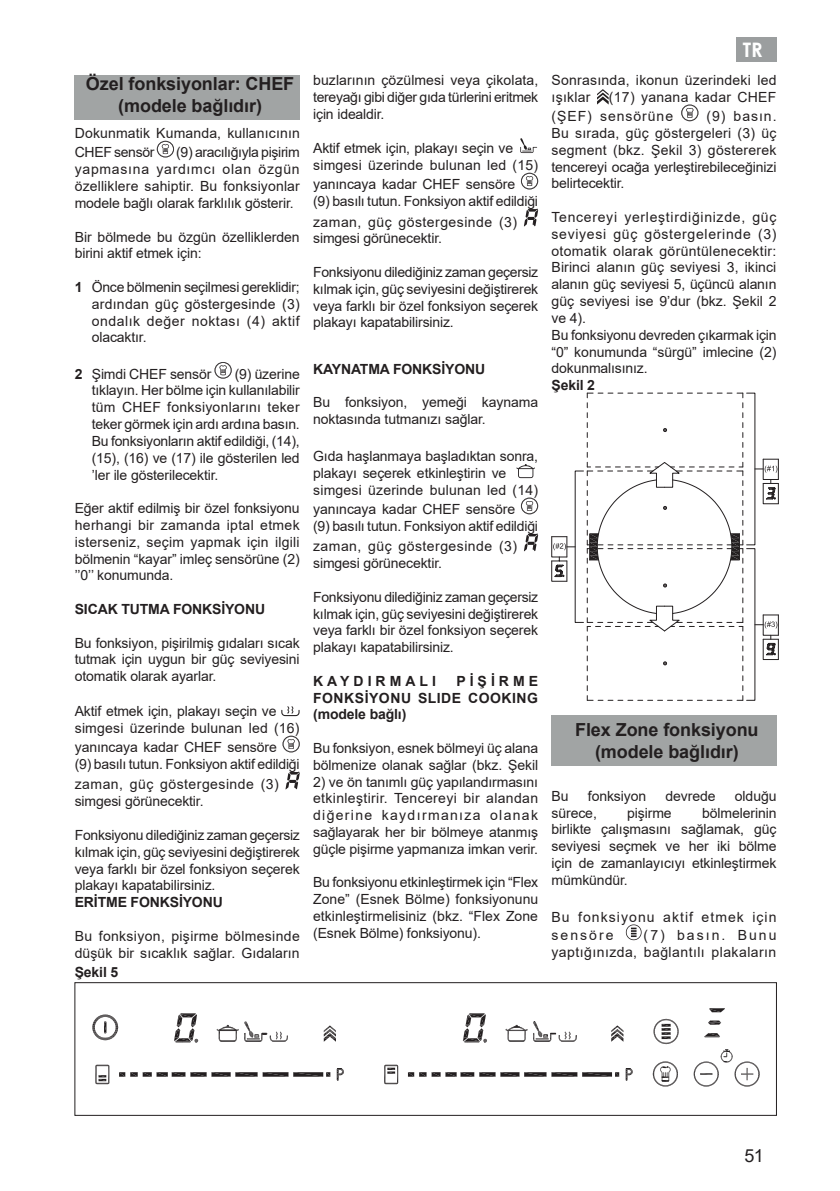
<style>
.page{position:relative;width:840px;height:1191px;background:#fff}
.page>*{position:absolute;margin:0;border:0;box-sizing:border-box;transform-origin:0 0}
.t1{font:700 20px "Century Gothic";color:#fff}
.t2{font:700 18px/22px "Arial";letter-spacing:-.005em;color:#231f20;text-align:center}
.t3{font:18px "Arial";color:#231f20}
.t4{font:14px/16.8px "Arial";letter-spacing:-.005em;color:#231f20;text-align:justify}
.t5{font:14px/16.8px "Arial";letter-spacing:.035em;color:#231f20}
.t6{font:700 14px/16.8px "Arial";letter-spacing:-.01em;color:#231f20;text-align:justify}
.t7{font:14px/16.8px "Arial";letter-spacing:.02em;color:#231f20}
.t8{font:14px/16.8px "Arial";letter-spacing:.03em;color:#231f20;text-align:right}
.t9{font:14px/18.6px "Arial";letter-spacing:.075em;color:#231f20}
.t10{font:700 14px "Arial";letter-spacing:.285em;color:#231f20}
.s1{font-weight:700}
</style>
<div class="page">
<div style="left:735px;top:37px;width:41px;height:24px;background:#9b9e9f"></div>
<div style="left:75px;top:75px;width:224px;height:44px;background:#a1a4a4"></div>
<svg style="left:157px;top:141px;width:17px;height:16px"></svg>
<svg style="left:214px;top:362px;width:18px;height:17px"></svg>
<svg style="left:281px;top:706px;width:18px;height:10px"></svg>
<svg style="left:282px;top:735px;width:17px;height:17px"></svg>
<svg style="left:285px;top:771px;width:15px;height:18px"></svg>
<svg style="left:520px;top:138px;width:17px;height:15px"></svg>
<svg style="left:520px;top:173px;width:18px;height:16px"></svg>
<svg style="left:524px;top:209px;width:14px;height:17px"></svg>
<svg style="left:516px;top:464px;width:18px;height:14px"></svg>
<svg style="left:520px;top:497px;width:18px;height:17px"></svg>
<svg style="left:524px;top:533px;width:14px;height:18px"></svg>
<div style="left:551px;top:715px;width:225px;height:50px;background:#a1a4a4"></div>
<svg style="left:597px;top:89px;width:11px;height:15px"></svg>
<svg style="left:681px;top:104px;width:17px;height:17px"></svg>
<svg style="left:551px;top:393px;width:227px;height:308px"></svg>
<svg style="left:625px;top:924px;width:16px;height:16px"></svg>
<div style="left:75px;top:982px;width:701px;height:133px;border:1px solid #231f20"></div>
<svg style="left:92px;top:1014px;width:26px;height:27px"></svg>
<svg style="left:119px;top:1068px;width:225px;height:13px"></svg>
<svg style="left:408px;top:1068px;width:224px;height:13px"></svg>
<svg style="left:693px;top:1049px;width:66px;height:38px"></svg>
<svg style="left:652px;top:1061px;width:25px;height:25px"></svg>
<svg style="left:505px;top:1021px;width:71px;height:21px"></svg>
<svg style="left:704px;top:1008px;width:20px;height:29px"></svg>
<svg style="left:95px;top:1064px;width:14px;height:20px"></svg>
<svg style="left:174px;top:1013px;width:312px;height:29px"></svg>
<svg style="left:611px;top:1025px;width:12px;height:16px"></svg>
<svg style="left:653px;top:1018px;width:25px;height:26px"></svg>
<svg style="left:384px;top:1064px;width:14px;height:20px"></svg>
<p class="t2" style="left:86px;top:73px;width:210px">Özel fonksiyonlar: CHEF (modele bağlıdır)</p>
<p class="t4" style="left:75px;top:123px;width:226px;line-height:19.4px">Dokunmatik Kumanda, kullanıcının<br>CHEF sensör</p>
<p class="t4" style="left:75px;top:144px;width:226px;text-indent:101px">(9) aracılığıyla pişirim yapmasına yardımcı olan özgün özelliklere sahiptir. Bu fonksiyonlar modele bağlı olarak farklılık gösterir.</p>
<p class="t4" style="left:75px;top:228px;width:226px">Bir bölmede bu özgün özelliklerden birini aktif etmek için:</p>
<p class="t4" style="left:92px;top:278px;width:209px;text-indent:-17px"><span class="s1">1</span> Önce bölmenin seçilmesi gereklidir; ardından güç göstergesinde (3) ondalık değer noktası (4) aktif olacaktır.</p>
<p class="t4" style="left:75px;top:365px;width:138px"><span class="s1">2</span> Şimdi CHEF sensör</p>
<p class="t4" style="left:92px;top:365px;width:209px;text-indent:143px">(9) üzerine tıklayın. Her bölme için kullanılabilir tüm CHEF fonksiyonlarını teker teker görmek için ardı ardına basın.<br>Bu fonksiyonların aktif edildiği, (14), (15), (16) ve (17) ile gösterilen led ’ler ile gösterilecektir.</p>
<p class="t4" style="left:75px;top:500px;width:226px">Eğer aktif edilmiş bir özel fonksiyonu herhangi bir zamanda iptal etmek isterseniz, seçim yapmak için ilgili bölmenin “kayar” imleç sensörüne (2) ’’0’’ konumunda.</p>
<p class="t6" style="left:75px;top:601px;width:192px">SICAK TUTMA FONKSİYONU</p>
<p class="t4" style="left:75px;top:634px;width:226px">Bu fonksiyon, pişirilmiş gıdaları sıcak tutmak için uygun bir güç seviyesini otomatik olarak ayarlar.</p>
<p class="t4" style="left:75px;top:702px;width:226px">Aktif etmek için, plakayı seçin ve simgesi üzerinde bulunan led (16)</p>
<p class="t4" style="left:75px;top:739px;width:226px">yanıncaya kadar CHEF sensöre<br>(9) basılı tutun. Fonksiyon aktif edildiği</p>
<p class="t5" style="left:75px;top:776px;width:205px">zaman, güç göstergesinde (3) simgesi görünecektir.</p>
<p class="t4" style="left:75px;top:826px;width:226px">Fonksiyonu dilediğiniz zaman geçersiz kılmak için, güç seviyesini değiştirerek veya farklı bir özel fonksiyon seçerek plakayı kapatabilirsiniz.</p>
<p class="t6" style="left:75px;top:894px;width:149px">ERİTME FONKSİYONU</p>
<p class="t4" style="left:75px;top:927px;width:226px">Bu fonksiyon, pişirme bölmesinde düşük bir sıcaklık sağlar. Gıdaların</p>
<p class="t6" style="left:75px;top:964px;width:45px">Şekil 5</p>
<p class="t4" style="left:313px;top:71px;width:226px">buzlarının çözülmesi veya çikolata, tereyağı gibi diğer gıda türlerini eritmek için idealdir.</p>
<p class="t4" style="left:313px;top:140px;width:226px">Aktif etmek için, plakayı seçin ve simgesi üzerinde bulunan led (15)</p>
<p class="t4" style="left:313px;top:176px;width:226px">yanıncaya kadar CHEF sensöre<br>(9) basılı tutun. Fonksiyon aktif edildiği</p>
<p class="t5" style="left:313px;top:213px;width:205px">zaman, güç göstergesinde (3) simgesi görünecektir.</p>
<p class="t4" style="left:313px;top:263px;width:226px">Fonksiyonu dilediğiniz zaman geçersiz kılmak için, güç seviyesini değiştirerek veya farklı bir özel fonksiyon seçerek plakayı kapatabilirsiniz.</p>
<p class="t6" style="left:313px;top:361px;width:173px">KAYNATMA FONKSİYONU</p>
<p class="t4" style="left:313px;top:394px;width:226px">Bu fonksiyon, yemeği kaynama noktasında tutmanızı sağlar.</p>
<p class="t4" style="left:313px;top:448px;width:226px;text-align:left">Gıda haşlanmaya başladıktan sonra, plakayı seçerek etkinleştirin ve simgesi üzerinde bulunan led (14)</p>
<p class="t4" style="left:313px;top:501px;width:226px">yanıncaya kadar CHEF sensöre<br>(9) basılı tutun. Fonksiyon aktif edildiği</p>
<p class="t5" style="left:313px;top:538px;width:205px">zaman, güç göstergesinde (3) simgesi görünecektir.</p>
<p class="t4" style="left:313px;top:588px;width:226px">Fonksiyonu dilediğiniz zaman geçersiz kılmak için, güç seviyesini değiştirerek veya farklı bir özel fonksiyon seçerek plakayı kapatabilirsiniz.</p>
<p class="t10" style="left:313px;top:671px;width:124px">KAYDIRMALI</p>
<p class="t6" style="left:313px;top:672px;width:226px;text-indent:143px">PİŞİRME FONKSİYONU SLIDE COOKING (modele bağlı)</p>
<p class="t4" style="left:313px;top:739px;width:226px">Bu fonksiyon, esnek bölmeyi üç alana bölmenize olanak sağlar (bkz. Şekil</p>
<p class="t4" style="left:313px;top:773px;width:226px">2) ve ön tanımlı güç yapılandırmasını etkinleştirir. Tencereyi bir alandan diğerine kaydırmanıza olanak sağlayarak her bir bölmeye atanmış güçle pişirme yapmanıza imkan verir.</p>
<p class="t4" style="left:313px;top:874px;width:226px">Bu fonksiyonu etkinleştirmek için “Flex Zone” (Esnek Bölme) fonksiyonunu etkinleştirmelisiniz (bkz. “Flex Zone (Esnek Bölme) fonksiyonu).</p>
<h1 class="t1" style="left:742px;top:35px;width:22px">TR</h1>
<p class="t7" style="left:551px;top:71px;width:226px">Sonrasında, ikonun üzerindeki led ışıklar</p>
<p class="t7" style="left:551px;top:87px;width:226px;line-height:19.4px;text-indent:57px">(17) yanana kadar CHEF (ŞEF) sensörüne</p>
<p class="t4" style="left:551px;top:108px;width:226px;text-indent:155px">(9) basın.<br>Bu sırada, güç göstergeleri (3) üç segment (bkz. Şekil 3) göstererek tencereyi ocağa yerleştirebileceğinizi belirtecektir.</p>
<p class="t4" style="left:551px;top:209px;width:226px;text-align:left">Tencereyi yerleştirdiğinizde, güç seviyesi güç göstergelerinde (3) otomatik olarak görüntülenecektir:<br>Birinci alanın güç seviyesi 3, ikinci alanın güç seviyesi 5, üçüncü alanın güç seviyesi ise 9’dur (bkz. Şekil 2 ve 4).<br>Bu fonksiyonu devreden çıkarmak için “0” konumunda “sürgü” imlecine (2) dokunmalısınız.</p>
<p class="t6" style="left:551px;top:377px;width:45px">Şekil 2</p>
<p class="t2" style="left:574px;top:718px;width:185px">Flex Zone fonksiyonu (modele bağlıdır)</p>
<p class="t4" style="left:551px;top:787px;width:19px">Bu</p>
<p class="t4" style="left:587px;top:787px;width:60px">fonksiyon</p>
<p class="t4" style="left:665px;top:787px;width:51px">devrede</p>
<p class="t4" style="left:734px;top:787px;width:43px">olduğu</p>
<p class="t4" style="left:551px;top:804px;width:47px">sürece,</p>
<p class="t4" style="left:626px;top:804px;width:46px">pişirme</p>
<p class="t4" style="left:551px;top:804px;width:226px;text-indent:150px">bölmelerinin birlikte çalışmasını sağlamak, güç seviyesi seçmek ve her iki bölme için de zamanlayıcıyı etkinleştirmek mümkündür.</p>
<p class="t9" style="left:551px;top:907px;width:226px">Bu fonksiyonu aktif etmek için sensöre</p>
<p class="t8" style="left:551px;top:926px;width:226px">(7) basın. Bunu<br>yaptığınızda, bağlantılı plakaların</p>
<p class="t3" style="left:744px;top:1143px;width:21px">51</p>
</div>
